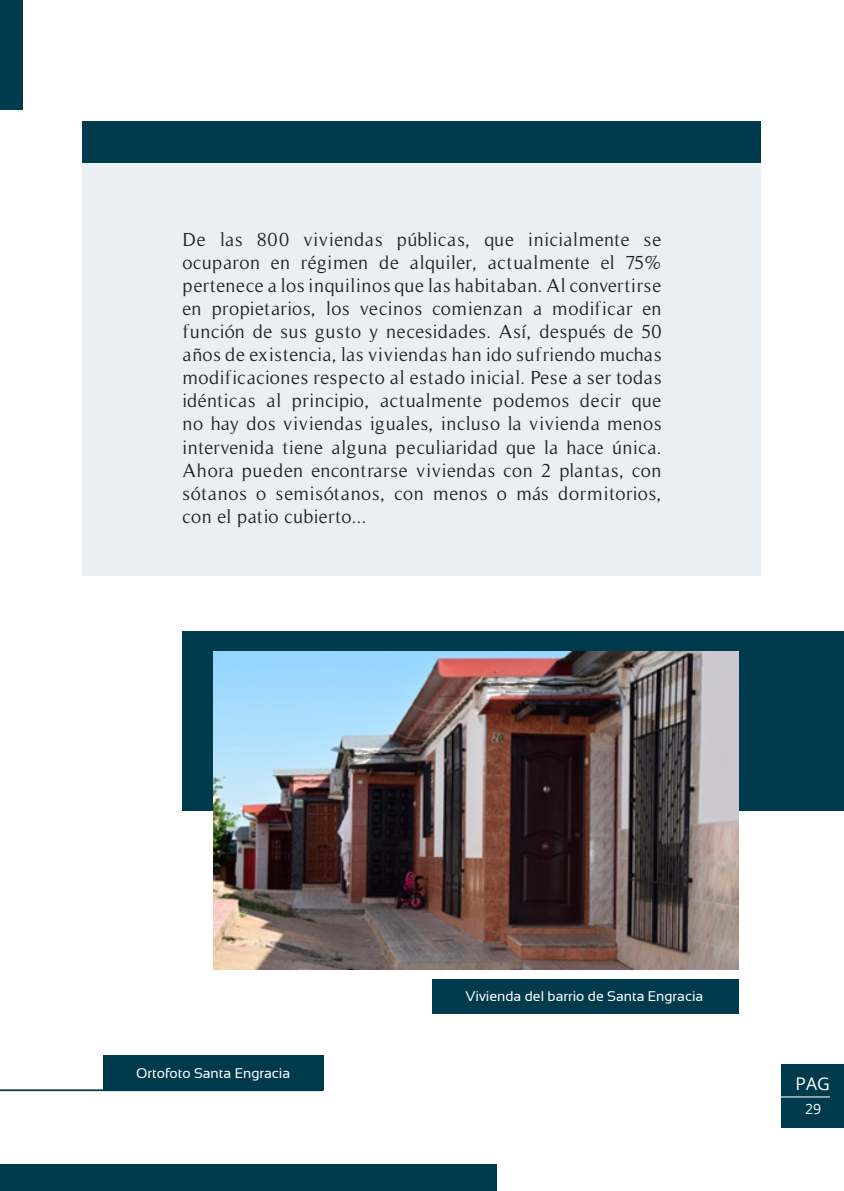
<style>
.page{position:relative;width:844px;height:1191px;background:#fff}
.page>*{position:absolute;margin:0;border:0;box-sizing:border-box;transform-origin:0 0}
.t1{font:19.25px/23.1px "Timeless";letter-spacing:.03em;color:#231f20;text-align:justify}
.t2{font:17.5px "Open Sans";color:#fff}
.t3{font:14.17px "Open Sans";color:#fff}
.Imágenes{font:14px "Sansation";color:#fff}
</style>
<div class="page">
<div style="left:182px;top:631px;width:661px;height:179px;background:#003a4d"></div>
<img style="left:213px;top:652px;width:525px;height:317px">
<div style="left:432px;top:979px;width:306px;height:34px;background:#003a4d"></div>
<div style="left:83px;top:122px;width:678px;height:41px;background:#003a4d"></div>
<div style="left:0;top:1164px;width:496px;height:27px;background:#003a4d"></div>
<div style="left:83px;top:163px;width:678px;height:412px;background:#ebeff1"></div>
<div style="left:0;top:0;width:22px;height:109px;background:#003a4d"></div>
<div style="left:103px;top:1055px;width:220px;height:35px;background:#003a4d"></div>
<hr style="left:0;top:1089px;width:323px;height:2px;background:#003a4d">
<div style="left:780px;top:1064px;width:63px;height:64px;background:#003a4d"></div>
<hr style="left:780px;top:1096px;width:49px;height:1px;background:#fff">
<p class="t1" style="left:182px;top:228px;width:480px">De las 800 viviendas públicas, que inicialmente se ocuparon en régimen de alquiler, actualmente el 75% pertenece a los inquilinos que las habitaban. Al convertirse en propietarios, los vecinos comienzan a modificar en función de sus gusto y necesidades. Así, después de 50 años de existencia, las viviendas han ido sufriendo muchas modificaciones respecto al estado inicial. Pese a ser todas idénticas al principio, actualmente podemos decir que no hay dos viviendas iguales, incluso la vivienda menos intervenida tiene alguna peculiaridad que la hace única.<br>Ahora pueden encontrarse viviendas con 2 plantas, con sótanos o semisótanos, con menos o más dormitorios, con el patio cubierto...</p>
<p class="Imágenes" style="left:136px;top:1065px;width:155px">Ortofoto Santa Engracia</p>
<p class="Imágenes" style="left:465px;top:988px;width:239px">Vivienda del barrio de Santa Engracia</p>
<p class="t2" style="left:795px;top:1072px;width:36px">PAG</p>
<p class="t3" style="left:805px;top:1099px;width:18px">29</p>
</div>
